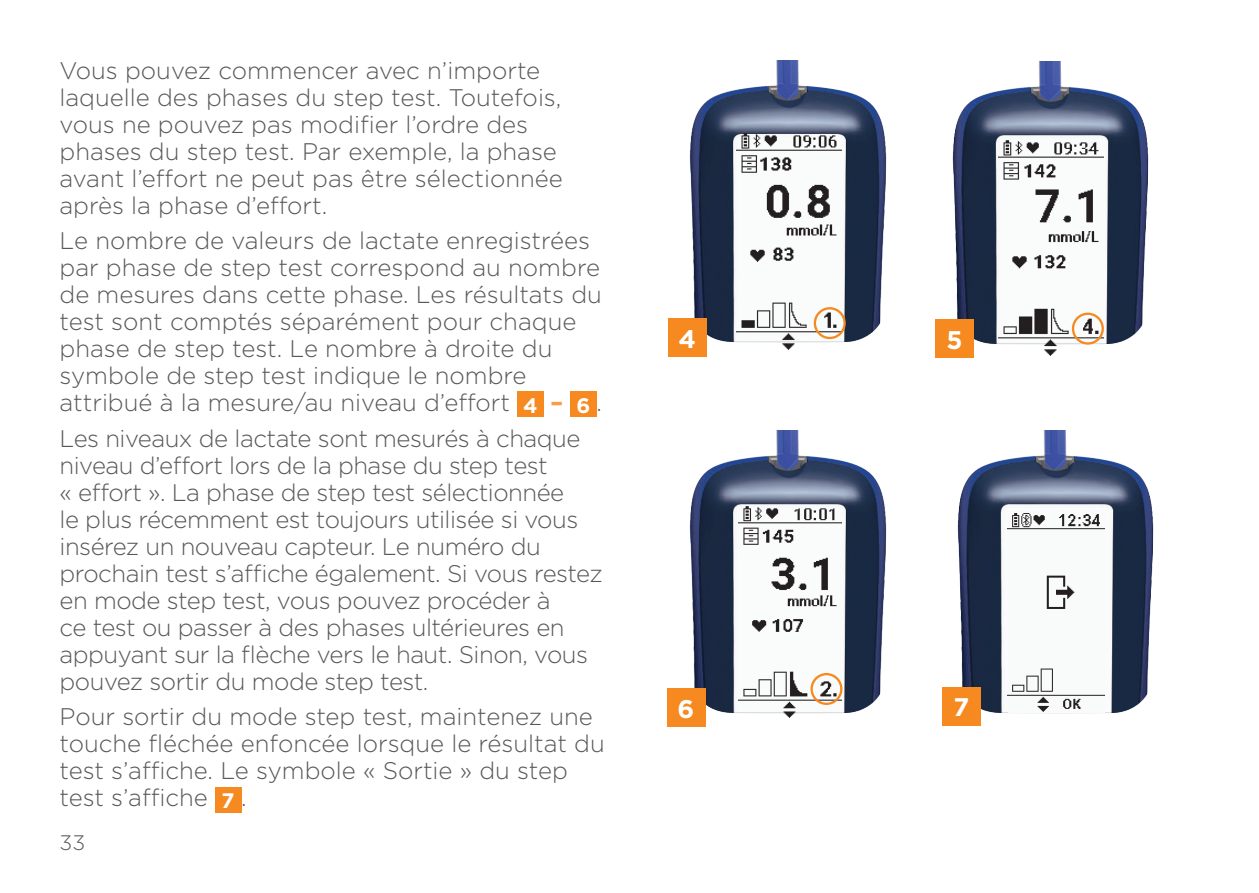
<style>
.page{position:relative;width:1259px;height:893px;background:#fff}
.page>*{position:absolute;margin:0;border:0;box-sizing:border-box;transform-origin:0 0}
.Box_number_small{font:700 25.5px "Gotham";color:#fff}
.Body_text{font:300 24px/27px "Gotham";letter-spacing:-.01em;color:#57585a}
.Body_text-2{font:700 24px "Gotham";color:#f89e49}
.t1{font:700 21px "Gotham";color:#fff}
.t2{font:300 21px "Gotham";color:#57585a}
</style>
<div class="page">
<div style="left:517px;top:391px;width:26px;height:26px;background:#f6891f"></div>
<div style="left:570px;top:391px;width:26px;height:26px;background:#f6891f"></div>
<div style="left:215px;top:786px;width:26px;height:26px;background:#f6891f"></div>
<img style="left:689px;top:61px;width:198px;height:296px">
<img style="left:952px;top:62px;width:197px;height:282px">
<img style="left:999px;top:138px;width:105px;height:218px">
<div style="left:1072px;top:313px;width:32px;height:32px;border:2px solid #f6891f;border-radius:50%"></div>
<img style="left:736px;top:131px;width:105px;height:219px">
<div style="left:813px;top:307px;width:32px;height:32px;border:2px solid #f6891f;border-radius:50%"></div>
<div style="left:668px;top:318px;width:38px;height:39px;background:#f6891f"></div>
<div style="left:935px;top:319px;width:39px;height:39px;background:#f6891f"></div>
<img style="left:689px;top:431px;width:198px;height:296px">
<img style="left:738px;top:504px;width:103px;height:215px">
<div style="left:810px;top:673px;width:32px;height:32px;border:2px solid #f6891f;border-radius:50%"></div>
<div style="left:666px;top:688px;width:39px;height:39px;background:#f6891f"></div>
<img style="left:957px;top:431px;width:197px;height:295px">
<img style="left:1008px;top:511px;width:96px;height:202px">
<div style="left:942px;top:687px;width:38px;height:39px;background:#f6891f"></div>
<p class="Body_text" style="left:60px;top:56px;width:505px">Vous pouvez commencer avec n’importe laquelle des phases du step test. Toutefois, vous ne pouvez pas modifier l’ordre des phases du step test. Par exemple, la phase avant l’effort ne peut pas être sélectionnée après la phase d’effort.</p>
<p class="Body_text" style="left:60px;top:227px;width:544px">Le nombre de valeurs de lactate enregistrées par phase de step test correspond au nombre de mesures dans cette phase. Les résultats du test sont comptés séparément pour chaque phase de step test. Le nombre à droite du symbole de step test indique le nombre attribué à la mesure/au niveau d’effort</p>
<p class="t1" style="left:523px;top:391px;width:16px">4</p>
<p class="Body_text-2" style="left:550px;top:387px;width:14px">–</p>
<p class="t1" style="left:576px;top:391px;width:15px">6</p>
<p class="Body_text" style="left:596px;top:389px;width:7px">.</p>
<p class="Body_text" style="left:60px;top:424px;width:545px">Les niveaux de lactate sont mesurés à chaque niveau d’effort lors de la phase du step test<br>« effort ». La phase de step test sélectionnée<br>le plus récemment est toujours utilisée si vous insérez un nouveau capteur. Le numéro du prochain test s’affiche également. Si vous restez en mode step test, vous pouvez procéder à<br>ce test ou passer à des phases ultérieures en appuyant sur la flèche vers le haut. Sinon, vous pouvez sortir du mode step test.</p>
<p class="Body_text" style="left:60px;top:703px;width:547px">Pour sortir du mode step test, maintenez une touche fléchée enfoncée lorsque le résultat du test s’affiche. Le symbole « Sortie » du step test s’affiche</p>
<p class="t1" style="left:221px;top:787px;width:14px">7</p>
<p class="Body_text" style="left:241px;top:784px;width:7px">.</p>
<p class="t2" style="left:60px;top:830px;width:27px">33</p>
<p class="Box_number_small" style="left:678px;top:322px;width:19px">4</p>
<p class="Box_number_small" style="left:946px;top:323px;width:18px">5</p>
<p class="Box_number_small" style="left:677px;top:692px;width:18px">6</p>
<p class="Box_number_small" style="left:953px;top:690px;width:17px">7</p>
</div>
